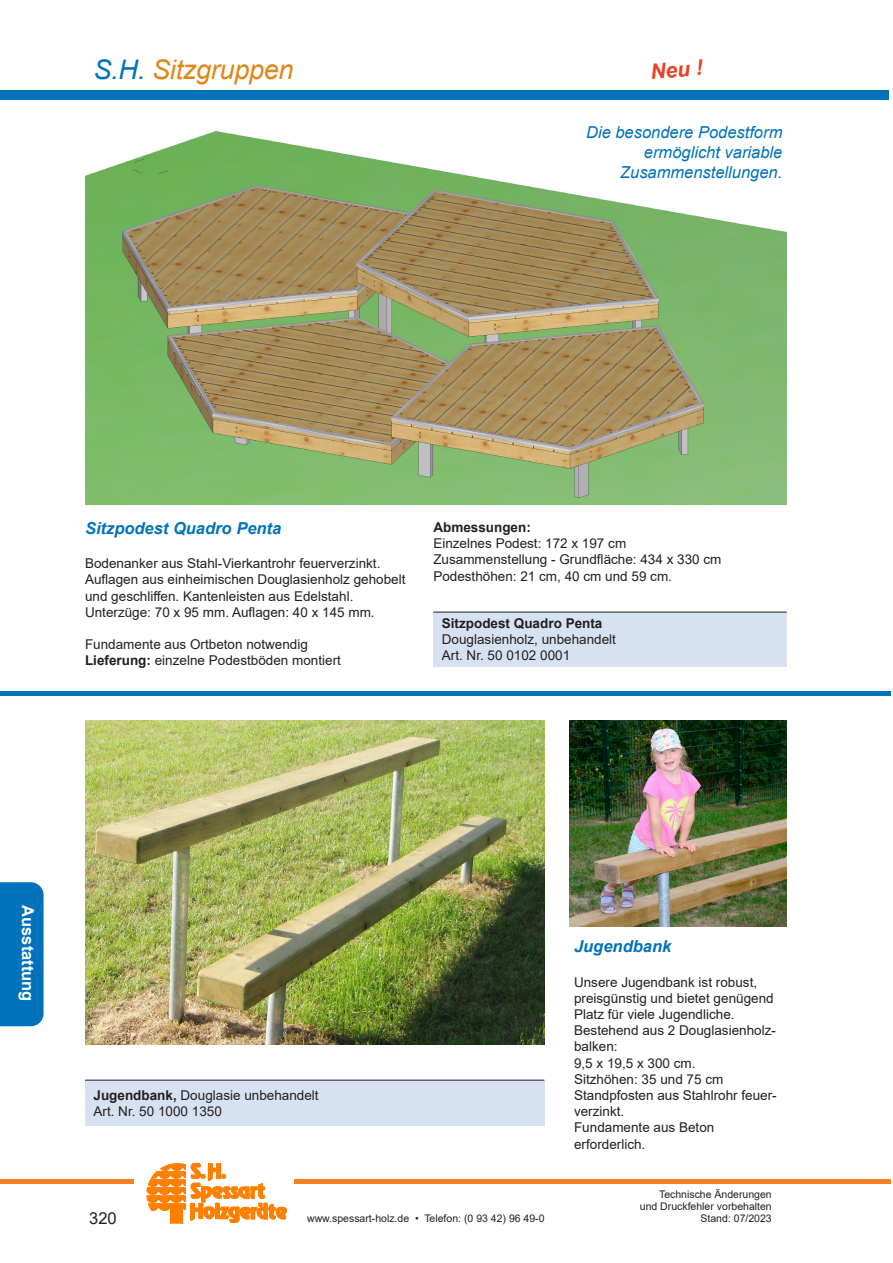
<style>
.page{position:relative;width:893px;height:1263px;background:#fff}
.page>*{position:absolute;margin:0;border:0;box-sizing:border-box;transform-origin:0 0}
.t1{font:italic 27px "Arial";letter-spacing:-.01em;color:#df8619}
.t2{font:italic 700 21px "Arial";color:#ef3e22}
.t3{font:italic 16.5px/19.8px "Arial";color:#0072bc;text-align:right}
.Absatzformat_2{font:italic 700 16.5px "Arial";color:#0072bc}
.t4{font:700 16.5px "Arial";color:#fff}
.t5{font:16.5px "Arial";color:#231f20}
.Absatzformat_2-2{font:13.5px/16.2px "Arial";color:#231f20}
.Absatzformat_2-3{font:700 13.5px "Arial";color:#231f20}
.t6{font:10.5px/12px "Arial";color:#231f20;text-align:right}
.s1{color:#0072bc}
.s2{font-weight:700}
</style>
<div class="page">
<div style="left:0;top:882px;width:44px;height:144px;background:#0072bc"></div>
<hr style="left:0;top:1179px;width:891px;height:4px;background:#f58220">
<div style="left:0;top:90px;width:889px;height:10px;background:#0072ba"></div>
<hr style="left:0;top:691px;width:890px;height:4px;background:#0072ba">
<div style="left:134px;top:1157px;width:160px;height:67px;background:#fff"></div>
<svg style="left:147px;top:1164px;width:38px;height:60px"></svg>
<svg style="left:191px;top:1163px;width:95px;height:60px"></svg>
<div style="left:433px;top:612px;width:354px;height:54px;background:#d6e2f2"></div>
<div style="left:85px;top:1080px;width:459px;height:46px;background:#d6e2f2"></div>
<img style="left:85px;top:720px;width:459px;height:324px">
<img style="left:570px;top:720px;width:217px;height:207px">
<hr style="left:433px;top:612px;width:354px;height:1px;background:#231f20">
<hr style="left:85px;top:1080px;width:459px;height:1px;background:#231f20">
<img style="left:85px;top:131px;width:702px;height:373px">
<p class="t1" style="left:94px;top:52px;width:202px"><span class="s1">S.H.</span> Sitzgruppen</p>
<p class="t2" style="left:649px;top:58px;width:54px;rotate:-5deg">Neu !</p>
<p class="t3" style="left:586px;top:123px;width:198px">Die besondere Podestform ermöglicht variable<br>Zusammenstellungen.</p>
<p class="Absatzformat_2" style="left:85px;top:517px;width:198px">Sitzpodest Quadro Penta</p>
<p class="Absatzformat_2-2" style="left:85px;top:555px;width:297px">Bodenanker aus Stahl-Vierkantrohr feuerverzinkt.</p>
<p class="Absatzformat_2-2" style="left:85px;top:571px;width:322px">Auflagen aus einheimischen Douglasienholz gehobelt</p>
<p class="Absatzformat_2-2" style="left:85px;top:588px;width:270px">und geschliffen. Kantenleisten aus Edelstahl.</p>
<p class="Absatzformat_2-2" style="left:85px;top:604px;width:291px">Unterzüge: 70 x 95 mm. Auflagen: 40 x 145 mm.</p>
<p class="Absatzformat_2-2" style="left:85px;top:636px;width:224px">Fundamente aus Ortbeton notwendig</p>
<p class="Absatzformat_2-2" style="left:85px;top:652px;width:257px"><span class="s2">Lieferung:</span> einzelne Podestböden montiert</p>
<p class="Absatzformat_2-3" style="left:433px;top:518px;width:99px">Abmessungen:</p>
<p class="Absatzformat_2-2" style="left:433px;top:535px;width:194px">Einzelnes Podest: 172 x 197 cm</p>
<p class="Absatzformat_2-2" style="left:433px;top:551px;width:290px">Zusammenstellung - Grundfläche: 434 x 330 cm</p>
<p class="Absatzformat_2-2" style="left:433px;top:568px;width:240px">Podesthöhen: 21 cm, 40 cm und 59 cm.</p>
<p class="Absatzformat_2-3" style="left:442px;top:613px;width:162px">Sitzpodest Quadro Penta</p>
<p class="Absatzformat_2-2" style="left:442px;top:631px;width:176px">Douglasienholz, unbehandelt</p>
<p class="Absatzformat_2-2" style="left:442px;top:647px;width:130px">Art. Nr. 50 0102 0001</p>
<p class="t4" style="left:40px;top:905px;width:98px;rotate:90deg">Ausstattung</p>
<p class="Absatzformat_2-2" style="left:94px;top:1087px;width:227px"><span class="s2">Jugendbank,</span> Douglasie unbehandelt</p>
<p class="Absatzformat_2-2" style="left:94px;top:1103px;width:130px">Art. Nr. 50 1000 1350</p>
<p class="Absatzformat_2" style="left:574px;top:935px;width:99px">Jugendbank</p>
<p class="Absatzformat_2-2" style="left:574px;top:974px;width:201px">Unsere Jugendbank ist robust, preisgünstig und bietet genügend<br>Platz für viele Jugendliche.</p>
<p class="Absatzformat_2-2" style="left:574px;top:1022px;width:203px">Bestehend aus 2 Douglasienholz&shy;balken:</p>
<p class="Absatzformat_2-2" style="left:574px;top:1055px;width:123px">9,5 x 19,5 x 300 cm.</p>
<p class="Absatzformat_2-2" style="left:574px;top:1071px;width:151px">Sitzhöhen: 35 und 75 cm</p>
<p class="Absatzformat_2-2" style="left:574px;top:1087px;width:204px">Standpfosten aus Stahlrohr feuer-</p>
<p class="Absatzformat_2-2" style="left:574px;top:1103px;width:52px">verzinkt.</p>
<p class="Absatzformat_2-2" style="left:574px;top:1119px;width:142px">Fundamente aus Beton</p>
<p class="Absatzformat_2-2" style="left:574px;top:1136px;width:73px">erforderlich.</p>
<p class="t6" style="left:640px;top:1188px;width:133px">Technische Änderungen und Druckfehler vorbehalten</p>
<p class="t5" style="left:89px;top:1207px;width:29px">320</p>
<p class="t6" style="left:307px;top:1212px;width:239px">www.spessart-holz.de • Telefon: (0 93 42) 96 49-0</p>
<p class="t6" style="left:701px;top:1212px;width:73px">Stand: 07/2023</p>
</div>
